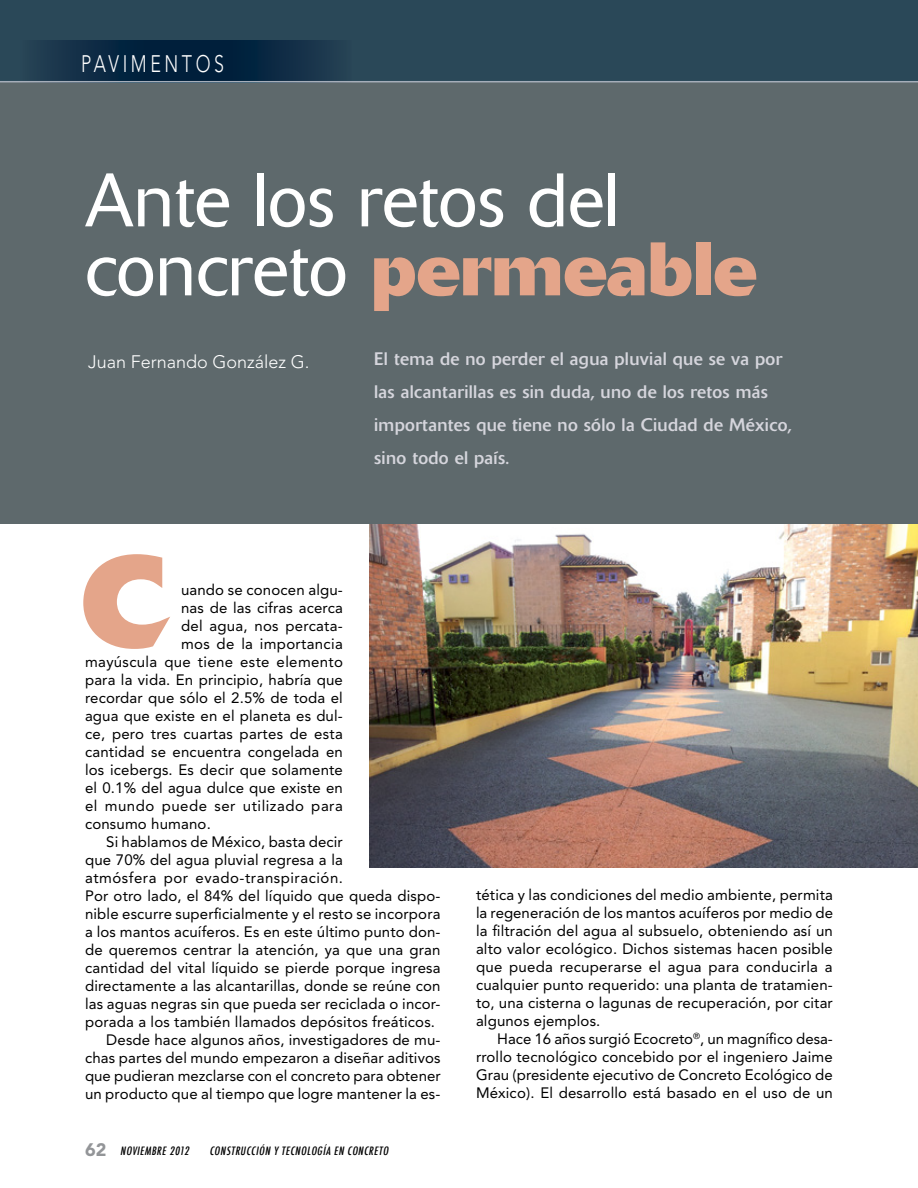
<style>
.page{position:relative;width:918px;height:1188px;background:#fff}
.page>*{position:absolute;margin:0;border:0;box-sizing:border-box;transform-origin:0 0}
.t1{font:700 119.4px "Delta";color:#e4a58a}
.t2{font:300 75px/69px "Delta";color:#fff}
.t3{font:300 23.7px "Avenir";letter-spacing:.2em;color:#fff;scale:.75 1}
.t4{font:18px/33px "Delta";letter-spacing:.02em;color:#d5d5dc}
.t5{font:300 18px "Avenir";color:#fff}
.t6{font:15px/18px "Avenir";letter-spacing:.01em;color:#000;text-align:justify}
.t7{font:15px "Avenir";letter-spacing:.035em;color:#000}
.t8{font:italic 500 condensed 11.25px "Futura";color:#000}
.s1{font-weight:700;color:#e4a58a}
.s2{font-family:"Avenir";font-weight:900;font-style:normal;font-stretch:normal;font-size:18px;color:#939598}
</style>
<div class="page">
<img style="left:369px;top:523px;width:549px;height:344px">
<div style="left:0;top:0;width:918px;height:523px;background:#5e696c"></div>
<div style="left:0;top:0;width:918px;height:82px;background:#2a4858"></div>
<svg style="left:40px;top:40px;width:294px;height:41px;background:#0a2842"></svg>
<hr style="left:0;top:81px;width:918px;height:1px;background:#a5adb9">
<svg style="left:83px;top:554px;width:87px;height:95px"></svg>
<h3 class="t3" style="left:81px;top:50px;width:192px">PAVIMENTOS</h3>
<h2 class="t2" style="left:85px;top:167px;width:673px">Ante los retos del concreto <span class="s1">permeable</span></h2>
<p class="t5" style="left:88px;top:351px;width:223px">Juan Fernando González G.</p>
<p class="t4" style="left:374px;top:343px;width:419px">El tema de no perder el agua pluvial que se va por las alcantarillas es sin duda, uno de los retos más importantes que tiene no sólo la Ciudad de México, sino todo el país.</p>
<h1 class="t1" style="left:84px;top:528px;width:81px">C</h1>
<p class="t6" style="left:181px;top:581px;width:163px">uando se conocen algu-</p>
<p class="t6" style="left:181px;top:599px;width:163px">nas de las cifras acerca</p>
<p class="t6" style="left:181px;top:617px;width:163px">del agua, nos percata-</p>
<p class="t6" style="left:181px;top:635px;width:163px">mos de la importancia</p>
<p class="t6" style="left:85px;top:653px;width:260px">mayúscula que tiene este elemento</p>
<p class="t6" style="left:85px;top:671px;width:259px">para la vida. En principio, habría que</p>
<p class="t6" style="left:85px;top:689px;width:259px">recordar que sólo el 2.5% de toda el</p>
<p class="t6" style="left:85px;top:707px;width:259px">agua que existe en el planeta es dul-</p>
<p class="t6" style="left:85px;top:725px;width:259px">ce, pero tres cuartas partes de esta</p>
<p class="t6" style="left:85px;top:743px;width:259px">cantidad se encuentra congelada en</p>
<p class="t6" style="left:85px;top:761px;width:259px">los icebergs. Es decir que solamente</p>
<p class="t6" style="left:85px;top:779px;width:259px">el 0.1% del agua dulce que existe en</p>
<p class="t7" style="left:85px;top:797px;width:259px">el mundo puede ser utilizado para</p>
<p class="t6" style="left:85px;top:815px;width:127px">consumo humano.</p>
<p class="t6" style="left:106px;top:833px;width:238px">Si hablamos de México, basta decir</p>
<p class="t6" style="left:85px;top:851px;width:259px">que 70% del agua pluvial regresa a la</p>
<p class="t7" style="left:85px;top:869px;width:260px">atmósfera por evado-transpiración.</p>
<p class="t6" style="left:85px;top:887px;width:357px">Por otro lado, el 84% del líquido que queda dispo-</p>
<p class="t6" style="left:85px;top:905px;width:357px">nible escurre superficialmente y el resto se incorpora</p>
<p class="t6" style="left:85px;top:923px;width:357px">a los mantos acuíferos. Es en este último punto don-</p>
<p class="t6" style="left:85px;top:941px;width:357px">de queremos centrar la atención, ya que una gran</p>
<p class="t6" style="left:85px;top:959px;width:357px">cantidad del vital líquido se pierde porque ingresa</p>
<p class="t6" style="left:85px;top:977px;width:357px">directamente a las alcantarillas, donde se reúne con</p>
<p class="t6" style="left:85px;top:995px;width:357px">las aguas negras sin que pueda ser reciclada o incor-</p>
<p class="t6" style="left:85px;top:1013px;width:352px">porada a los también llamados depósitos freáticos.</p>
<p class="t6" style="left:106px;top:1031px;width:336px">Desde hace algunos años, investigadores de mu-</p>
<p class="t6" style="left:85px;top:1049px;width:357px">chas partes del mundo empezaron a diseñar aditivos</p>
<p class="t6" style="left:85px;top:1067px;width:357px">que pudieran mezclarse con el concreto para obtener</p>
<p class="t6" style="left:85px;top:1085px;width:357px">un producto que al tiempo que logre mantener la es-</p>
<p class="t8" style="left:85px;top:1143px;width:108px"><span class="s2">6 2</span> NOVIEMBRE 2012</p>
<p class="t8" style="left:209px;top:1143px;width:183px">CONSTRUCCIÓN Y TECNOLOGÍA EN CONCRETO</p>
<p class="t6" style="left:476px;top:886px;width:359px">tética y las condiciones del medio ambiente, permita la regeneración de los mantos acuíferos por medio de la filtración del agua al subsuelo, obteniendo así un alto valor ecológico. Dichos sistemas hacen posible que pueda recuperarse el agua para conducirla a cualquier punto requerido: una planta de tratamien&shy;to, una cisterna o lagunas de recuperación, por citar algunos ejemplos.</p>
<p class="t6" style="left:476px;top:1030px;width:358px;text-indent:21px">Hace 16 años surgió Ecocreto<sup>®</sup>, un magnífico desa&shy;rrollo tecnológico concebido por el ingeniero Jaime Grau (presidente ejecutivo de Concreto Ecológico de México). El desarrollo está basado en el uso de un</p>
</div>
